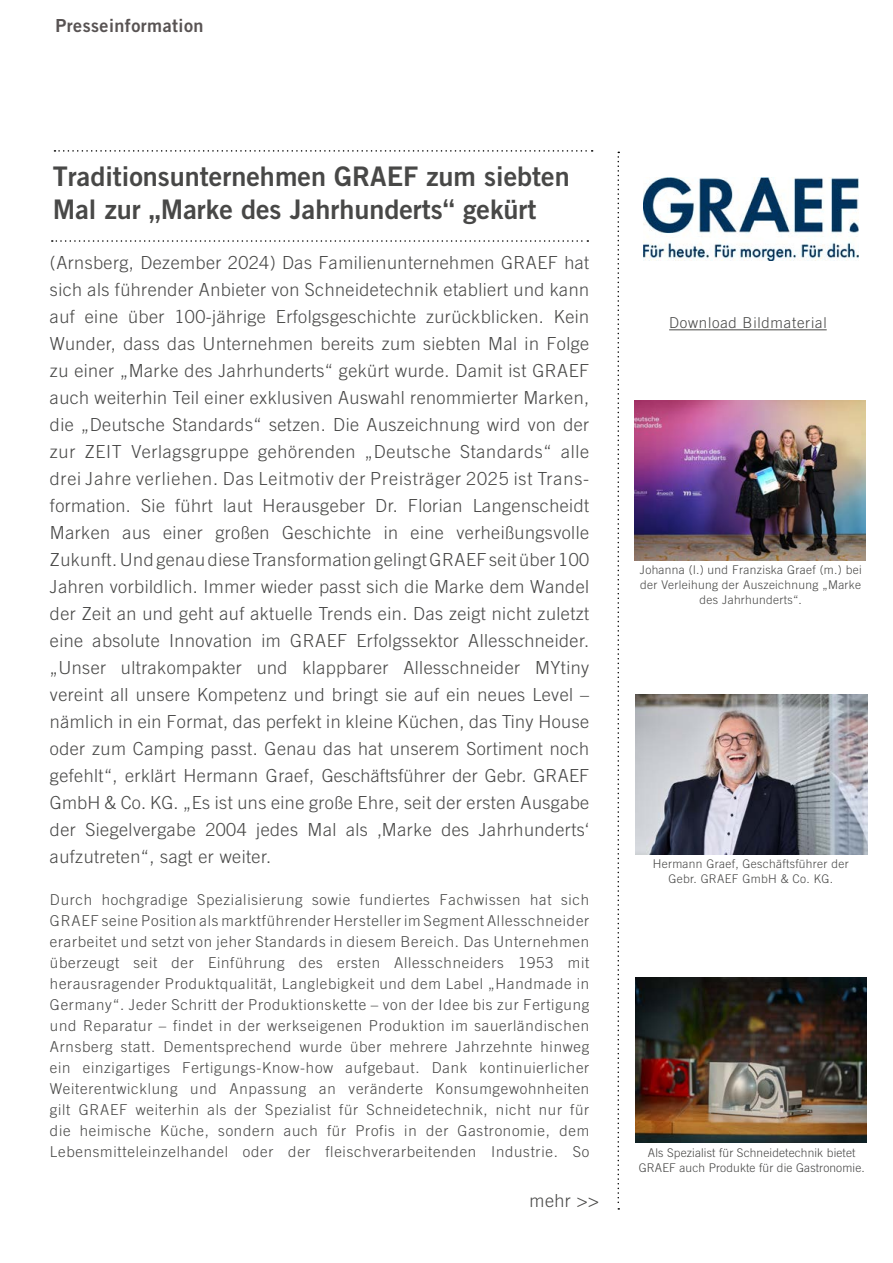
<style>
.page{position:relative;width:893px;height:1263px;background:#fff}
.page>*{position:absolute;margin:0;border:0;box-sizing:border-box;transform-origin:0 0}
.Überschrift_PM{font:27px/33px "Trade Gothic LT Bold Two";color:#484847}
.Teaser_PM{font:300 18px/27px "Trade Gothic LT";letter-spacing:.025em;color:#484847;text-align:justify}
.t1{font:18px "Trade Gothic LT Bold Two";letter-spacing:.025em;color:#585353}
.Fließtext_PM{font:300 15px/21px "Trade Gothic LT";letter-spacing:.05em;color:#484847;text-align:justify}
.Boilerplate_PM{font:300 12px/15px "Trade Gothic LT";letter-spacing:.025em;color:#484847;text-align:center}
</style>
<div class="page">
<img style="left:644px;top:178px;width:214px;height:83px">
<svg style="left:54px;top:150px;width:539px;height:2px"></svg>
<svg style="left:52px;top:240px;width:536px;height:2px"></svg>
<svg style="left:617px;top:152px;width:2px;height:1057px"></svg>
<hr style="left:669px;top:329px;width:158px;height:1px;background:#484847">
<img style="left:636px;top:694px;width:231px;height:160px">
<img style="left:635px;top:978px;width:231px;height:165px">
<img style="left:634px;top:401px;width:232px;height:159px">
<p class="t1" style="left:55px;top:14px;width:150px">Presseinformation</p>
<p class="Überschrift_PM" style="left:53px;top:160px;width:518px">Traditionsunternehmen GRAEF zum siebten<br>Mal zur „Marke des Jahrhunderts“ gekürt</p>
<p class="Teaser_PM" style="left:50px;top:249px;width:541px">(Arnsberg, Dezember 2024) Das Familienunternehmen GRAEF hat sich als führender Anbieter von Schneidetechnik etabliert und kann auf eine über 100-jährige Erfolgsgeschichte zurückblicken. Kein Wunder, dass das Unternehmen bereits zum siebten Mal in Folge zu einer „Marke des Jahrhunderts“ gekürt wurde. Damit ist GRAEF auch weiterhin Teil einer exklusiven Auswahl renommierter Marken, die „Deutsche Standards“ setzen. Die Auszeichnung wird von der zur ZEIT Verlagsgruppe gehörenden „Deutsche Standards“ alle drei Jahre verliehen. Das Leitmotiv der Preisträger 2025 ist Trans-</p>
<p class="Teaser_PM" style="left:50px;top:492px;width:541px">formation. Sie führt laut Herausgeber Dr. Florian Langenscheidt Marken aus einer großen Geschichte in eine verheißungsvolle Zukunft. Und genau diese Transformation gelingt GRAEF seit über 100<br>Jahren vorbildlich. Immer wieder passt sich die Marke dem Wandel der Zeit an und geht auf aktuelle Trends ein. Das zeigt nicht zuletzt eine absolute Innovation im GRAEF Erfolgssektor Allesschneider. „Unser ultrakompakter und klappbarer Allesschneider MYtiny vereint all unsere Kompetenz und bringt sie auf ein neues Level – nämlich in ein Format, das perfekt in kleine Küchen, das Tiny House oder zum Camping passt. Genau das hat unserem Sortiment noch gefehlt“, erklärt Hermann Graef, Geschäftsführer der Gebr. GRAEF GmbH &amp; Co. KG. „Es ist uns eine große Ehre, seit der ersten Ausgabe der Siegelvergabe 2004 jedes Mal als ‚Marke des Jahrhunderts‘ aufzutreten“, sagt er weiter.</p>
<p class="Fließtext_PM" style="left:50px;top:889px;width:541px">Durch hochgradige Spezialisierung sowie fundiertes Fachwissen hat sich GRAEF seine Position als marktführender Hersteller im Segment Allesschneider erarbeitet und setzt von jeher Standards in diesem Bereich. Das Unternehmen überzeugt seit der Einführung des ersten Allesschneiders 1953 mit herausragender Produktqualität, Langlebigkeit und dem Label „Handmade in Germany“. Jeder Schritt der Produktionskette – von der Idee bis zur Fertigung und Reparatur – findet in der werkseigenen Produktion im sauerländischen Arnsberg statt. Dementsprechend wurde über mehrere Jahrzehnte hinweg ein einzigartiges Fertigungs-Know-how aufgebaut. Dank kontinuierlicher Weiterentwicklung und Anpassung an veränderte Konsumgewohnheiten gilt GRAEF weiterhin als der Spezialist für Schneidetechnik, nicht nur für die heimische Küche, sondern auch für Profis in der Gastronomie, dem Lebensmitteleinzelhandel oder der fleischverarbeitenden Industrie. So</p>
<p class="Teaser_PM" style="left:530px;top:1187px;width:71px">mehr &gt;&gt;</p>
<p class="Fließtext_PM" style="left:669px;top:312px;width:159px">Download Bildmaterial</p>
<p class="Boilerplate_PM" style="left:640px;top:562px;width:224px">Johanna (l.) und Franziska Graef (m.) bei der Verleihung der Auszeichnung „Marke des Jahrhunderts“.</p>
<p class="Boilerplate_PM" style="left:653px;top:856px;width:197px">Hermann Graef, Geschäftsführer der</p>
<p class="Boilerplate_PM" style="left:668px;top:871px;width:166px">Gebr. GRAEF GmbH &amp; Co. KG.</p>
<p class="Boilerplate_PM" style="left:639px;top:1145px;width:228px">Als Spezialist für Schneidetechnik bietet<br>GRAEF auch Produkte für die Gastronomie.</p>
</div>
